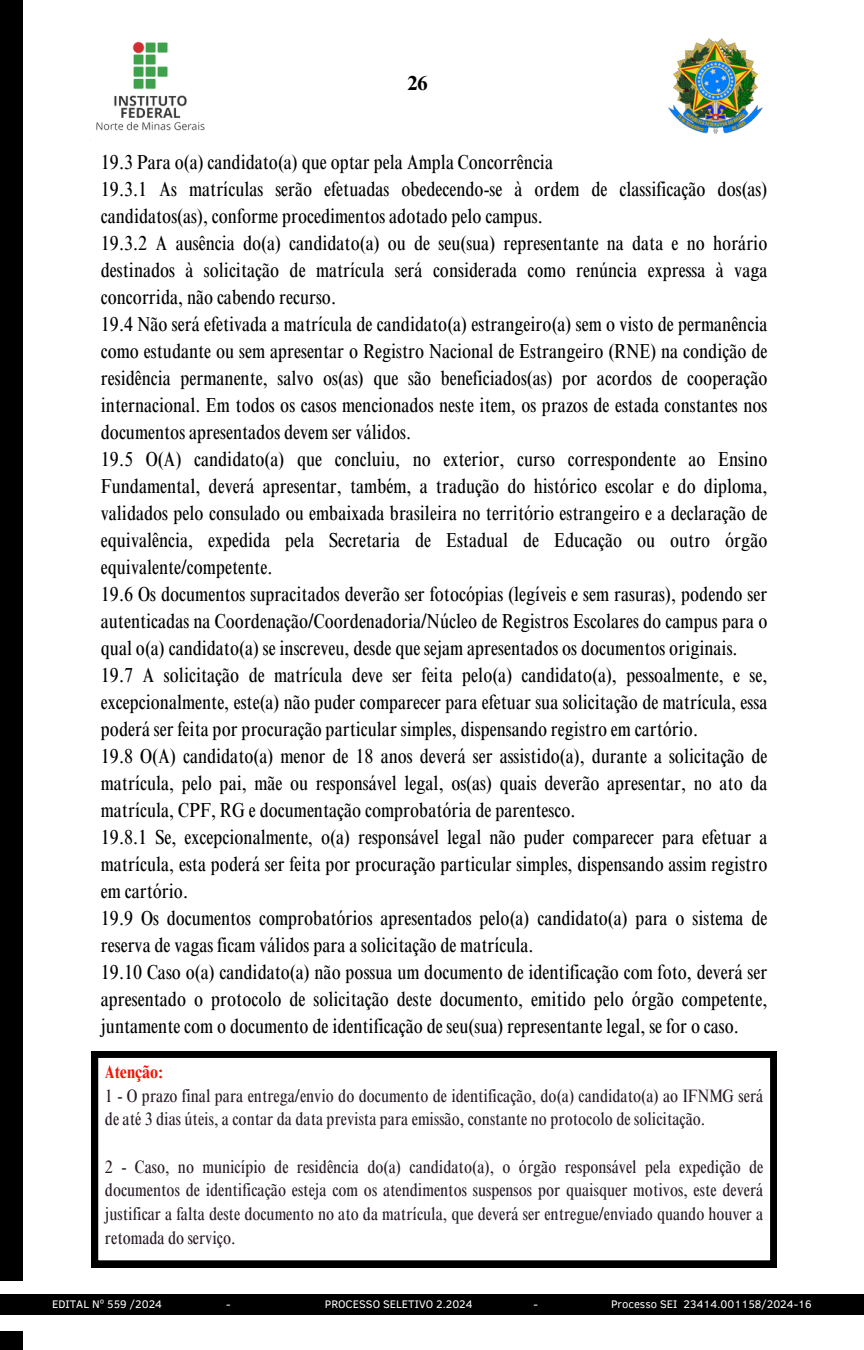
<style>
.page{position:relative;width:864px;height:1350px;background:#fff}
.page>*{position:absolute;margin:0;border:0;box-sizing:border-box;transform-origin:0 0}
.t1{font:condensed 20.25px/27px "Times NRMT Pro";color:#000;text-align:justify}
.t2{font:700 20.25px "Times NRMT Pro";color:#000}
.t3{font:condensed 18px/23.6px "Times NRMT Pro";color:#291b26}
.t4{font:11.25px "Clear Sans";color:#fff}
.s1{font-weight:700;color:#f21400}
</style>
<div class="page">
<img style="left:668px;top:38px;width:95px;height:96px">
<div style="left:0;top:0;width:22px;height:1280px;background:#000"></div>
<div style="left:0;top:1332px;width:22px;height:18px;background:#000"></div>
<img style="left:96px;top:41px;width:109px;height:90px">
<div style="left:0;top:1294px;width:864px;height:21px;background:#000"></div>
<svg style="left:91px;top:1051px;width:686px;height:216px"></svg>
<p class="t2" style="left:407px;top:75px;width:22px">26</p>
<p class="t1" style="left:101px;top:151px;width:454px">19.3 Para o(a) candidato(a) que optar pela Ampla Concorrência</p>
<p class="t1" style="left:101px;top:178px;width:668px">19.3.1 As matrículas serão efetuadas obedecendo-se à ordem de classificação dos(as) candidatos(as), conforme procedimentos adotado pelo campus.</p>
<p class="t1" style="left:101px;top:232px;width:668px">19.3.2 A ausência do(a) candidato(a) ou de seu(sua) representante na data e no horário destinados à solicitação de matrícula será considerada como renúncia expressa à vaga concorrida, não cabendo recurso.</p>
<p class="t1" style="left:101px;top:313px;width:668px">19.4 Não será efetivada a matrícula de candidato(a) estrangeiro(a) sem o visto de permanência como estudante ou sem apresentar o Registro Nacional de Estrangeiro (RNE) na condição de residência permanente, salvo os(as) que são beneficiados(as) por acordos de cooperação internacional. Em todos os casos mencionados neste item, os prazos de estada constantes nos documentos apresentados devem ser válidos.</p>
<p class="t1" style="left:101px;top:448px;width:668px">19.5 O(A) candidato(a) que concluiu, no exterior, curso correspondente ao Ensino Fundamental, deverá apresentar, também, a tradução do histórico escolar e do diploma, validados pelo consulado ou embaixada brasileira no território estrangeiro e a declaração de equivalência, expedida pela Secretaria de Estadual de Educação ou outro órgão equivalente/competente.</p>
<p class="t1" style="left:101px;top:583px;width:668px">19.6 Os documentos supracitados deverão ser fotocópias (legíveis e sem rasuras), podendo ser autenticadas na Coordenação/Coordenadoria/Núcleo de Registros Escolares do campus para o qual o(a) candidato(a) se inscreveu, desde que sejam apresentados os documentos originais.</p>
<p class="t1" style="left:101px;top:664px;width:668px">19.7 A solicitação de matrícula deve ser feita pelo(a) candidato(a), pessoalmente, e se, excepcionalmente, este(a) não puder comparecer para efetuar sua solicitação de matrícula, essa poderá ser feita por procuração particular simples, dispensando registro em cartório.</p>
<p class="t1" style="left:101px;top:745px;width:668px">19.8 O(A) candidato(a) menor de 18 anos deverá ser assistido(a), durante a solicitação de matrícula, pelo pai, mãe ou responsável legal, os(as) quais deverão apresentar, no ato da matrícula, CPF, RG e documentação comprobatória de parentesco.</p>
<p class="t1" style="left:101px;top:826px;width:668px">19.8.1 Se, excepcionalmente, o(a) responsável legal não puder comparecer para efetuar a matrícula, esta poderá ser feita por procuração particular simples, dispensando assim registro em cartório.</p>
<p class="t1" style="left:101px;top:907px;width:668px">19.9 Os documentos comprobatórios apresentados pelo(a) candidato(a) para o sistema de reserva de vagas ficam válidos para a solicitação de matrícula.</p>
<p class="t1" style="left:101px;top:961px;width:668px">19.10 Caso o(a) candidato(a) não possua um documento de identificação com foto, deverá ser apresentado o protocolo de solicitação deste documento, emitido pelo órgão competente, juntamente com o documento de identificação de seu(sua) representante legal, se for o caso.</p>
<h1 class="t3" style="left:105px;top:1062px;width:660px"><span class="s1">Atenção:<br></span>1 - O prazo final para entrega/envio do documento de identificação, do(a) candidato(a) ao IFNMG será de até 3 dias úteis, a contar da data prevista para emissão, constante no protocolo de solicitação.</h1>
<h1 class="t3" style="left:105px;top:1157px;width:660px;text-align:justify">2 - Caso, no município de residência do(a) candidato(a), o órgão responsável pela expedição de documentos de identificação esteja com os atendimentos suspensos por quaisquer motivos, este deverá justificar a falta deste documento no ato da matrícula, que deverá ser entregue/enviado quando houver a retomada do serviço.</h1>
<p class="t4" style="left:52px;top:1296px;width:112px">EDITAL Nº 559 /2024</p>
<p class="t4" style="left:226px;top:1296px;width:6px">-</p>
<p class="t4" style="left:325px;top:1296px;width:149px">PROCESSO SELETIVO 2.2024</p>
<p class="t4" style="left:534px;top:1296px;width:6px">-</p>
<p class="t4" style="left:611px;top:1296px;width:202px">Processo SEI 23414.001158/2024-16</p>
</div>
